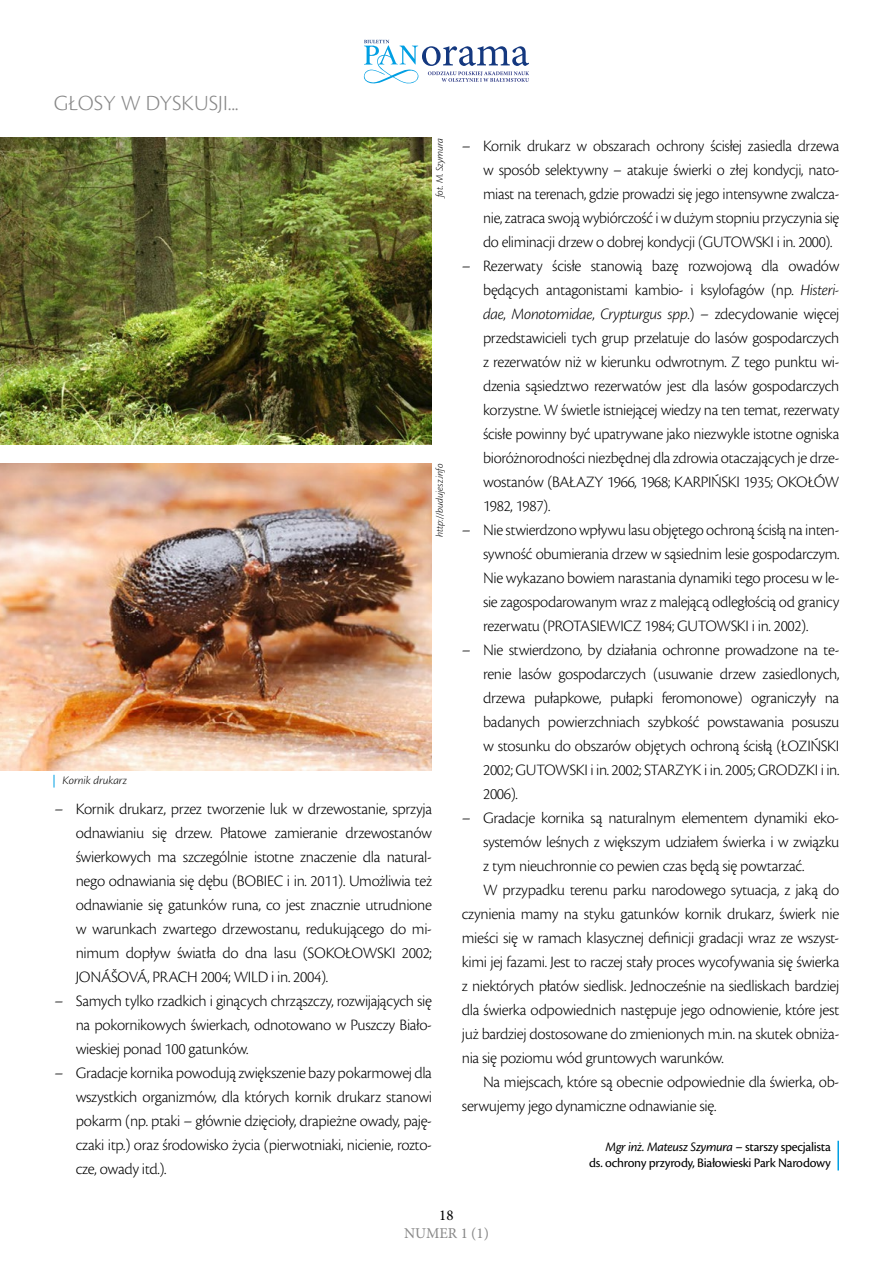
<style>
.page{position:relative;width:893px;height:1263px;background:#fff}
.page>*{position:absolute;margin:0;border:0;box-sizing:border-box;transform-origin:0 0}
.t1{font:300 22.5px "Cronos Pro";letter-spacing:.01em;color:#878787}
.t2{font:300 16.5px/24px "Cronos Pro";letter-spacing:-.02em;color:#000;text-align:justify}
.t3{font:15px "Minion Pro";color:#878787}
.t4{font:15px "Minion Pro";color:#000}
.t5{font:13.5px/16.2px "Cronos Pro";letter-spacing:-.02em;color:#000;text-align:right}
.t6{font:italic 300 12px "Cronos Pro";letter-spacing:-.005em;color:#000}
.t7{font:italic 300 10.5px "Cronos Pro";letter-spacing:-.005em;color:#000}
.s1{font-style:italic}
</style>
<div class="page">
<svg style="left:364px;top:40px;width:165px;height:44px"></svg>
<hr style="left:837px;top:1141px;width:2px;height:29px;background:#009fe3">
<img style="left:0;top:138px;width:432px;height:306px">
<img style="left:0;top:463px;width:432px;height:307px">
<svg style="left:54px;top:775px;width:1px;height:12px"></svg>
<h1 class="t1" style="left:54px;top:90px;width:186px">GŁOSY W DYSKUSJI...</h1>
<p class="t6" style="left:63px;top:774px;width:66px">Kornik drukarz</p>
<p class="t7" style="left:433px;top:197px;width:61px;rotate:-90deg">fot. M. Szymura</p>
<p class="t7" style="left:433px;top:537px;width:75px;rotate:-90deg">http://budujesz.info</p>
<p class="t2" style="left:76px;top:796px;width:358px;text-indent:-21px">– Kornik drukarz, przez tworzenie luk w drzewostanie, sprzyja odnawianiu się drzew. Płatowe zamieranie drzewostanów świerkowych ma szczególnie istotne znaczenie dla natural&shy;nego odnawiania się dębu (BOBIEC i in. 2011). Umożliwia też odnawianie się gatunków runa, co jest znacznie utrudnione w warunkach zwartego drzewostanu, redukującego do mi&shy;nimum dopływ światła do dna lasu (SOKOŁOWSKI 2002; JONÁŠOVÁ, PRACH 2004; WILD i in. 2004).</p>
<p class="t2" style="left:76px;top:988px;width:358px;text-indent:-21px">– Samych tylko rzadkich i ginących chrząszczy, rozwijających się na pokornikowych świerkach, odnotowano w Puszczy Biało&shy;wieskiej ponad 100 gatunków.</p>
<p class="t2" style="left:76px;top:1060px;width:358px;text-indent:-21px">– Gradacje kornika powodują zwiększenie bazy pokarmowej dla wszystkich organizmów, dla których kornik drukarz stanowi pokarm (np. ptaki – głównie dzięcioły, drapieżne owady, paję&shy;czaki itp.) oraz środowisko życia (pierwotniaki, nicienie, rozto&shy;cze, owady itd.).</p>
<p class="t2" style="left:483px;top:133px;width:358px;text-indent:-21px">– Kornik drukarz w obszarach ochrony ścisłej zasiedla drzewa w sposób selektywny – atakuje świerki o złej kondycji, nato&shy;miast na terenach, gdzie prowadzi się jego intensywne zwalcza&shy;nie, zatraca swoją wybiórczość i w dużym stopniu przyczynia się do eliminacji drzew o dobrej kondycji (GUTOWSKI i in. 2000).</p>
<p class="t2" style="left:483px;top:253px;width:358px;text-indent:-21px">– Rezerwaty ścisłe stanowią bazę rozwojową dla owadów będących antagonistami kambio- i ksylofagów (np. <span class="s1">Histeri&shy;dae</span>, <span class="s1">Monotomidae</span>, <span class="s1">Crypturgus spp</span>.) – zdecydowanie więcej przedstawicieli tych grup przelatuje do lasów gospodarczych z rezerwatów niż w kierunku odwrotnym. Z tego punktu wi&shy;dzenia sąsiedztwo rezerwatów jest dla lasów gospodarczych korzystne. W świetle istniejącej wiedzy na ten temat, rezerwaty ścisłe powinny być upatrywane jako niezwykle istotne ogniska bioróżnorodności niezbędnej dla zdrowia otaczających je drze&shy;wostanów (BAŁAZY 1966, 1968; KARPIŃSKI 1935; OKOŁÓW 1982, 1987).</p>
<p class="t2" style="left:483px;top:517px;width:358px;text-indent:-21px">– Nie stwierdzono wpływu lasu objętego ochroną ścisłą na inten&shy;sywność obumierania drzew w sąsiednim lesie gospodarczym.<br>Nie wykazano bowiem narastania dynamiki tego procesu w le&shy;sie zagospodarowanym wraz z malejącą odległością od granicy rezerwatu (PROTASIEWICZ 1984; GUTOWSKI i in. 2002).</p>
<p class="t2" style="left:483px;top:637px;width:358px;text-indent:-21px">– Nie stwierdzono, by działania ochronne prowadzone na te&shy;renie lasów gospodarczych (usuwanie drzew zasiedlonych, drzewa pułapkowe, pułapki feromonowe) ograniczyły na badanych powierzchniach szybkość powstawania posuszu w stosunku do obszarów objętych ochroną ścisłą (ŁOZIŃSKI 2002; GUTOWSKI i in. 2002; STARZYK i in. 2005; GRODZKI i in.<br>2006).</p>
<p class="t2" style="left:462px;top:805px;width:379px">– Gradacje kornika są naturalnym elementem dynamiki eko-</p>
<p class="t2" style="left:483px;top:829px;width:358px">systemów leśnych z większym udziałem świerka i w związku</p>
<p class="t2" style="left:483px;top:853px;width:323px">z tym nieuchronnie co pewien czas będą się powtarzać.</p>
<p class="t2" style="left:483px;top:877px;width:358px">W przypadku terenu parku narodowego sytuacja, z jaką do</p>
<p class="t2" style="left:462px;top:901px;width:379px">czynienia mamy na styku gatunków kornik drukarz, świerk nie</p>
<p class="t2" style="left:462px;top:925px;width:379px">mieści się w ramach klasycznej definicji gradacji wraz ze wszyst-</p>
<p class="t2" style="left:462px;top:949px;width:379px">kimi jej fazami. Jest to raczej stały proces wycofywania się świerka</p>
<p class="t2" style="left:462px;top:973px;width:379px">z niektórych płatów siedlisk. Jednocześnie na siedliskach bardziej</p>
<p class="t2" style="left:462px;top:997px;width:379px">dla świerka odpowiednich następuje jego odnowienie, które jest</p>
<p class="t2" style="left:462px;top:1021px;width:379px">już bardziej dostosowane do zmienionych m.in. na skutek obniża-</p>
<p class="t2" style="left:462px;top:1045px;width:263px">nia się poziomu wód gruntowych warunków.</p>
<p class="t2" style="left:483px;top:1069px;width:358px">Na miejscach, które są obecnie odpowiednie dla świerka, ob-</p>
<p class="t2" style="left:462px;top:1093px;width:256px">serwujemy jego dynamiczne odnawianie się.</p>
<p class="t5" style="left:589px;top:1138px;width:243px"><span class="s1">Mgr inż. Mateusz Szymura</span> – starszy specjalista ds. ochrony przyrody, Białowieski Park Narodowy</p>
<p class="t4" style="left:439px;top:1205px;width:16px">18</p>
<p class="t3" style="left:404px;top:1223px;width:86px">NUMER 1 (1)</p>
</div>
